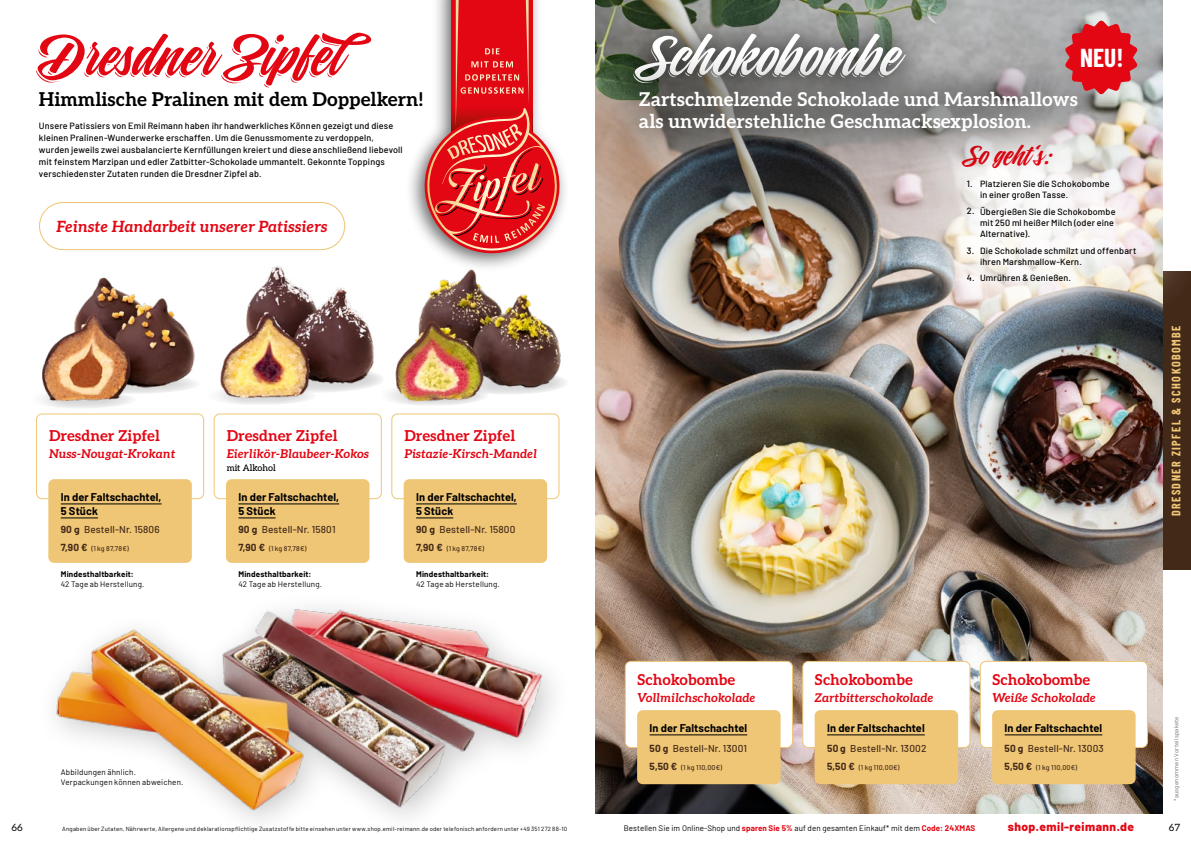
<style>
.page{position:relative;width:1191px;height:842px;background:#fff}
.page>*{position:absolute;margin:0;border:0;box-sizing:border-box;transform-origin:0 0}
.t1{font:55px "Indie Shade";color:#e30613}
.t2{font:55px "Indie Shade";color:#fff}
.t3{font:26px "Indie";color:#e30613}
.t4{font:700 25.4px "Barlow Condensed";color:#fff}
.t5{font:700 19px/22px "Aleo";color:#fff}
.t6{font:700 19px "Aleo";color:#000}
.t7{font:italic 700 15.4px "Aleo";color:#e30613}
.t8{font:700 15px "Aleo";color:#e30613}
.t9{font:italic 700 12px "Aleo";color:#e30613}
.t10{font:700 12px "Barlow Condensed";letter-spacing:.12em;color:#efc675}
.t11{font:800 12px "Barlow";letter-spacing:.04em;color:#e30613}
.t12{font:700 11px/14px "Barlow";letter-spacing:.01em;color:#000}
.t13{font:500 10px "Barlow";letter-spacing:.015em;color:#432918}
.t14{font:10px "Aleo";color:#000}
.t15{font:700 9.7px/13px "Calibri";letter-spacing:.105em;color:#fff;text-align:center}
.t16{font:500 9px/12px "Barlow";letter-spacing:.02em;color:#000}
.t17{font:500 9px "Aleo";color:#000}
.t18{font:8px/10px "Barlow";letter-spacing:.02em;color:#000}
.t19{font:700 8px "Barlow";letter-spacing:.02em;color:#000}
.t20{font:500 7px "Barlow";letter-spacing:.025em;color:#432918}
.t21{font:6px "Barlow";letter-spacing:.03em;color:#000}
.t22{font:6px "Barlow";letter-spacing:.035em;color:#706f6f}
.s1{font-weight:700}
.s2{font-weight:700;font-size:10px}
.s3{font-weight:700;color:#e30613}
</style>
<div class="page">
<div style="left:1162px;top:272px;width:29px;height:298px;background:#432918"></div>
<img style="left:54px;top:606px;width:499px;height:215px">
<img style="left:596px;top:0;width:566px;height:814px">
<div style="left:36px;top:413px;width:168px;height:86px;border:1px solid #efc675;border-radius:6px"></div>
<div style="left:214px;top:413px;width:168px;height:86px;border:1px solid #efc675;border-radius:6px"></div>
<div style="left:391px;top:413px;width:168px;height:86px;border:1px solid #efc675;border-radius:6px"></div>
<div style="left:48px;top:479px;width:144px;height:84px;background:#efc675;border-radius:6px"></div>
<hr style="left:61px;top:504px;width:101px;height:1px;background:#000">
<hr style="left:61px;top:518px;width:37px;height:1px;background:#000">
<div style="left:226px;top:479px;width:143px;height:84px;background:#efc675;border-radius:6px"></div>
<hr style="left:238px;top:504px;width:101px;height:1px;background:#000">
<hr style="left:238px;top:518px;width:38px;height:1px;background:#000">
<div style="left:404px;top:479px;width:143px;height:84px;background:#efc675;border-radius:6px"></div>
<hr style="left:416px;top:504px;width:101px;height:1px;background:#000">
<hr style="left:416px;top:518px;width:37px;height:1px;background:#000">
<div style="left:606px;top:7px;width:326px;height:104px;background:#000;opacity:.55"></div>
<div style="left:897px;top:79px;width:294px;height:270px;background:#fff;opacity:.88"></div>
<div style="left:593px;top:45px;width:529px;height:132px;background:#000;opacity:.44"></div>
<svg style="left:1065px;top:21px;width:72px;height:73px;background:#d43841"></svg>
<div style="left:625px;top:661px;width:167px;height:86px;background:#fff;border-radius:6px"></div>
<div style="left:625px;top:661px;width:168px;height:87px;border:1px solid #efc675;border-radius:6px"></div>
<div style="left:802px;top:661px;width:168px;height:86px;background:#fff;border-radius:6px"></div>
<div style="left:802px;top:661px;width:168px;height:87px;border:1px solid #efc675;border-radius:6px"></div>
<div style="left:980px;top:661px;width:167px;height:86px;background:#fff;border-radius:6px"></div>
<div style="left:979px;top:661px;width:169px;height:87px;border:1px solid #efc675;border-radius:6px"></div>
<div style="left:637px;top:710px;width:143px;height:74px;background:#efc675;border-radius:6px"></div>
<div style="left:814px;top:710px;width:144px;height:74px;background:#efc675;border-radius:6px"></div>
<div style="left:992px;top:710px;width:143px;height:74px;background:#efc675;border-radius:6px"></div>
<hr style="left:649px;top:735px;width:98px;height:1px;background:#000">
<hr style="left:827px;top:735px;width:97px;height:1px;background:#000">
<hr style="left:1004px;top:735px;width:98px;height:1px;background:#000">
<div style="left:405px;top:0;width:165px;height:273px;background:#000;opacity:.6"></div>
<svg style="left:420px;top:0;width:142px;height:255px"></svg>
<img style="left:36px;top:277px;width:180px;height:151px">
<img style="left:380px;top:255px;width:190px;height:177px">
<img style="left:196px;top:255px;width:209px;height:163px">
<div style="left:39px;top:202px;width:306px;height:48px;border:1px solid #efc675;border-radius:24px"></div>
<h1 class="t1" style="left:39px;top:21px;width:349px">Dresdner Zipfel</h1>
<h1 class="t2" style="left:645px;top:21px;width:261px">Schokobombe</h1>
<h3 class="t6" style="left:39px;top:84px;width:386px">Himmlische Pralinen mit dem Doppelkern!</h3>
<p class="t15" style="left:460px;top:44px;width:65px">DIE<br>MIT DEM<br>DOPPELTEN<br>GENUSSKERN</p>
<h3 class="t4" style="left:1080px;top:40px;width:45px">NEU!</h3>
<h3 class="t5" style="left:639px;top:87px;width:440px">Zartschmelzende Schokolade und Marshmallows als unwiderstehliche Geschmacksexplosion.</h3>
<p class="t16" style="left:39px;top:119px;width:365px">Unsere Patissiers von Emil Reimann haben ihr handwerkliches Können gezeigt und diese kleinen Pralinen-Wunderwerke erschaffen. Um die Genussmomente zu verdoppeln, wurden jeweils zwei ausbalancierte Kernfüllungen kreiert und diese anschließend liebevoll mit feinstem Marzipan und edler Zatbitter-Schokolade ummantelt. Gekonnte Toppings verschiedenster Zutaten runden die Dresdner Zipfel ab.</p>
<h2 class="t3" style="left:967px;top:139px;width:91px">So geht‘s:</h2>
<h3 class="t7" style="left:57px;top:214px;width:272px">Feinste Handarbeit unserer Patissiers</h3>
<h3 class="t8" style="left:49px;top:424px;width:112px">Dresdner Zipfel</h3>
<h3 class="t9" style="left:49px;top:444px;width:128px">Nuss-Nougat-Krokant</h3>
<p class="t12" style="left:61px;top:489px;width:102px">In der Faltschachtel,<br>5 Stück</p>
<p class="t13" style="left:61px;top:522px;width:100px"><span class="s1">90 g</span> Bestell-Nr. 15806</p>
<p class="t20" style="left:61px;top:543px;width:70px"><span class="s2">7,90 €</span> (1 kg 87,78€)</p>
<p class="t19" style="left:61px;top:568px;width:75px">Mindesthaltbarkeit:</p>
<p class="t18" style="left:61px;top:579px;width:85px">42 Tage ab Herstellung.</p>
<h3 class="t8" style="left:227px;top:424px;width:112px">Dresdner Zipfel</h3>
<h3 class="t9" style="left:227px;top:444px;width:144px">Eierlikör-Blaubeer-Kokos</h3>
<p class="t17" style="left:227px;top:461px;width:50px">mit Alkohol</p>
<p class="t12" style="left:238px;top:489px;width:102px">In der Faltschachtel,<br>5 Stück</p>
<p class="t13" style="left:238px;top:522px;width:99px"><span class="s1">90 g</span> Bestell-Nr. 15801</p>
<p class="t20" style="left:238px;top:543px;width:70px"><span class="s2">7,90 €</span> (1 kg 87,78€)</p>
<p class="t19" style="left:238px;top:568px;width:75px">Mindesthaltbarkeit:</p>
<p class="t18" style="left:238px;top:579px;width:85px">42 Tage ab Herstellung.</p>
<h3 class="t8" style="left:404px;top:424px;width:112px">Dresdner Zipfel</h3>
<h3 class="t9" style="left:404px;top:444px;width:134px">Pistazie-Kirsch-Mandel</h3>
<p class="t12" style="left:416px;top:489px;width:102px">In der Faltschachtel,<br>5 Stück</p>
<p class="t13" style="left:416px;top:522px;width:101px"><span class="s1">90 g</span> Bestell-Nr. 15800</p>
<p class="t20" style="left:416px;top:543px;width:70px"><span class="s2">7,90 €</span> (1 kg 87,78€)</p>
<p class="t19" style="left:416px;top:568px;width:75px">Mindesthaltbarkeit:</p>
<p class="t18" style="left:416px;top:579px;width:85px">42 Tage ab Herstellung.</p>
<p class="t18" style="left:61px;top:767px;width:124px">Abbildungen ähnlich.<br>Verpackungen können abweichen.</p>
<p class="t16" style="left:980px;top:178px;width:131px;line-height:11px">Platzieren Sie die Schokobombe in einer großen Tasse.</p>
<p class="t16" style="left:980px;top:205px;width:137px;line-height:11px">Übergießen Sie die Schokobombe mit 250 ml heißer Milch (oder eine<br>Alternative).</p>
<p class="t16" style="left:980px;top:244px;width:158px;line-height:11px">Die Schokolade schmilzt und offenbart ihren Marshmallow-Kern.</p>
<p class="t16" style="left:980px;top:271px;width:93px">Umrühren &amp; Genießen.</p>
<p class="t16" style="left:967px;top:177px;width:7px">1.</p>
<p class="t16" style="left:967px;top:204px;width:9px">2.</p>
<p class="t16" style="left:967px;top:244px;width:9px">3.</p>
<p class="t16" style="left:967px;top:271px;width:9px">4.</p>
<h3 class="t10" style="left:1167px;top:516px;width:192px;rotate:-90deg">DRESDNER ZIPFEL &amp; SCHOKOBOMBE</h3>
<h3 class="t8" style="left:637px;top:667px;width:100px">Schokobombe</h3>
<h3 class="t9" style="left:637px;top:688px;width:120px">Vollmilchschokolade</h3>
<h3 class="t8" style="left:814px;top:667px;width:100px">Schokobombe</h3>
<h3 class="t9" style="left:814px;top:688px;width:120px">Zartbitterschokolade</h3>
<h3 class="t8" style="left:992px;top:667px;width:100px">Schokobombe</h3>
<h3 class="t9" style="left:992px;top:688px;width:105px">Weiße Schokolade</h3>
<p class="t12" style="left:649px;top:720px;width:99px">In der Faltschachtel</p>
<p class="t12" style="left:827px;top:720px;width:99px">In der Faltschachtel</p>
<p class="t12" style="left:1004px;top:720px;width:99px">In der Faltschachtel</p>
<p class="t13" style="left:649px;top:741px;width:99px"><span class="s1">50 g</span> Bestell-Nr. 13001</p>
<p class="t13" style="left:827px;top:741px;width:101px"><span class="s1">50 g</span> Bestell-Nr. 13002</p>
<p class="t13" style="left:1004px;top:741px;width:101px"><span class="s1">50 g</span> Bestell-Nr. 13003</p>
<p class="t20" style="left:649px;top:762px;width:74px"><span class="s2">5,50 €</span> (1 kg 110,00€)</p>
<p class="t20" style="left:827px;top:762px;width:74px"><span class="s2">5,50 €</span> (1 kg 110,00€)</p>
<p class="t20" style="left:1004px;top:762px;width:74px"><span class="s2">5,50 €</span> (1 kg 110,00€)</p>
<p class="t22" style="left:1172px;top:801px;width:86px;rotate:-90deg">*ausgenommen Vorteilspakete</p>
<p class="t14" style="left:11px;top:819px;width:13px">66</p>
<p class="t18" style="left:624px;top:822px;width:353px">Bestellen Sie im Online-Shop und <span class="s3">sparen Sie 5%</span> auf den gesamten Einkauf* mit dem <span class="s3">Code: 24XMAS</span></p>
<h3 class="t11" style="left:1007px;top:817px;width:128px">shop.emil-reimann.de</h3>
<p class="t14" style="left:1168px;top:819px;width:13px">67</p>
<p class="t21" style="left:62px;top:824px;width:506px">Angaben über Zutaten, Nährwerte, Allergene und deklarationspflichtige Zusatzstoffe bitte einsehen unter www.shop.emil-reimann.de oder telefonisch anfordern unter +49 351 272 88-10</p>
</div>
